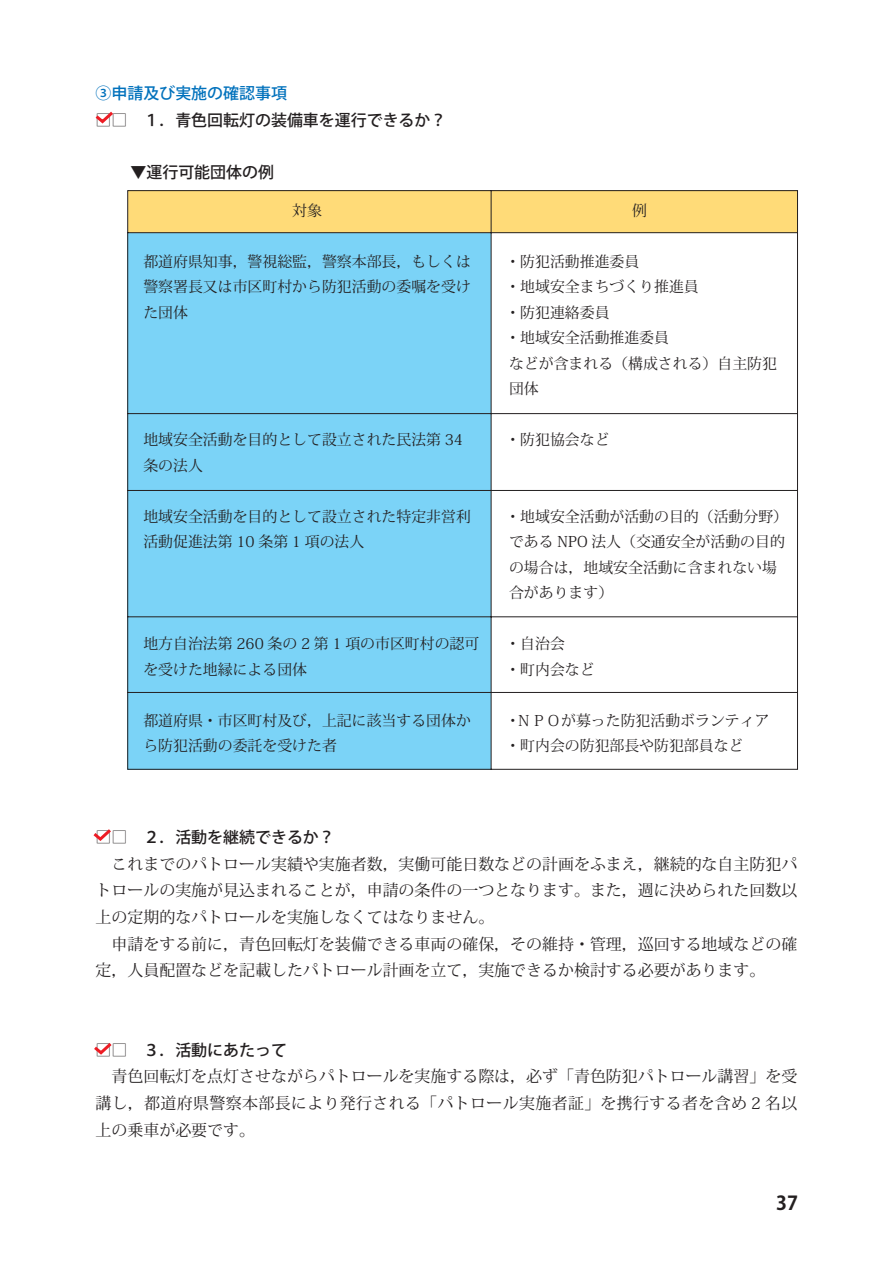
<style>
.page{position:relative;width:893px;height:1263px;background:#fff}
.page>*{position:absolute;margin:0;border:0;box-sizing:border-box;transform-origin:0 0}
.t1{font:19.2px "Koz Go Pro Bold 90 msp RKSJ H";color:#231f20}
.t2{font:15.9px/26.5px "Koz Min Pro Regular 90 msp RKSJ H";color:#231f20;text-align:justify}
.t3{font:15.9px "Koz Go Pro Medium 90 msp RKSJ H";color:#231f20}
.t4{font:15.9px "Koz Go Pro Medium 90 msp RKSJ H";color:#0071bc}
.t5{font:14.85px/25.5px "Koz Min Pro Regular 90 msp RKSJ H";color:#231f20}
.s1{font-family:"Koz Min Pro Regular 90 msp RKSJ H"}
</style>
<div class="page">
<svg style="left:127px;top:190px;width:671px;height:580px"></svg>
<svg style="left:95px;top:111px;width:18px;height:13px"></svg>
<svg style="left:94px;top:1043px;width:18px;height:12px"></svg>
<svg style="left:93px;top:829px;width:18px;height:12px"></svg>
<p class="t4" style="left:96px;top:87px;width:193px">③申請及び実施の確認事項</p>
<p class="t3" style="left:96px;top:114px;width:352px"><span class="s1">□□　</span>１．青色回転灯の装備車を運行できるか？</p>
<p class="t3" style="left:131px;top:166px;width:145px">▼運行可能団体の例</p>
<p class="t5" style="left:143px;top:250px;width:329px;text-align:justify">都道府県知事，警視総監，警察本部長，もしくは警察署長又は市区町村から防犯活動の委嘱を受けた団体</p>
<p class="t5" style="left:143px;top:429px;width:321px">地域安全活動を目的として設立された民法第 34条の法人</p>
<p class="t5" style="left:143px;top:505px;width:329px">地域安全活動を目的として設立された特定非営利活動促進法第 10 条第 1 項の法人</p>
<p class="t5" style="left:143px;top:633px;width:337px">地方自治法第 260 条の 2 第 1 項の市区町村の認可を受けた地縁による団体</p>
<p class="t5" style="left:143px;top:710px;width:329px">都道府県・市区町村及び，上記に該当する団体から防犯活動の委託を受けた者</p>
<p class="t5" style="left:505px;top:250px;width:273px">・防犯活動推進委員<br>・地域安全まちづくり推進員<br>・防犯連絡委員<br>・地域安全活動推進委員<br>などが含まれる（構成される）自主防犯団体</p>
<p class="t5" style="left:505px;top:429px;width:106px">・防犯協会など</p>
<p class="t5" style="left:505px;top:505px;width:284px">・地域安全活動が活動の目的（活動分野）である NPO 法人（交通安全が活動の目的の場合は，地域安全活動に含まれない場合があります）</p>
<p class="t5" style="left:505px;top:633px;width:91px">・自治会<br>・町内会など</p>
<p class="t5" style="left:505px;top:710px;width:266px">・ＮＰＯが募った防犯活動ボランティア・町内会の防犯部長や防犯部員など</p>
<p class="t3" style="left:96px;top:831px;width:241px"><span class="s1">□□　</span>２．活動を継続できるか？</p>
<p class="t2" style="left:96px;top:853px;width:703px;text-indent:16px">これまでのパトロール実績や実施者数，実働可能日数などの計画をふまえ，継続的な自主防犯パトロールの実施が見込まれることが，申請の条件の一つとなります。また，週に決められた回数以上の定期的なパトロールを実施しなくてはなりません。</p>
<p class="t2" style="left:96px;top:932px;width:703px;text-indent:16px">申請をする前に，青色回転灯を装備できる車両の確保，その維持・管理，巡回する地域などの確定，人員配置などを記載したパトロール計画を立て，実施できるか検討する必要があります。</p>
<p class="t3" style="left:96px;top:1044px;width:193px"><span class="s1">□□　</span>３．活動にあたって</p>
<p class="t2" style="left:96px;top:1065px;width:703px;text-indent:16px">青色回転灯を点灯させながらパトロールを実施する際は，必ず「青色防犯パトロール講習」を受講し，都道府県警察本部長により発行される「パトロール実施者証」を携行する者を含め 2 名以上の乗車が必要です。</p>
<p class="t1" style="left:776px;top:1195px;width:23px">37</p>
</div>
